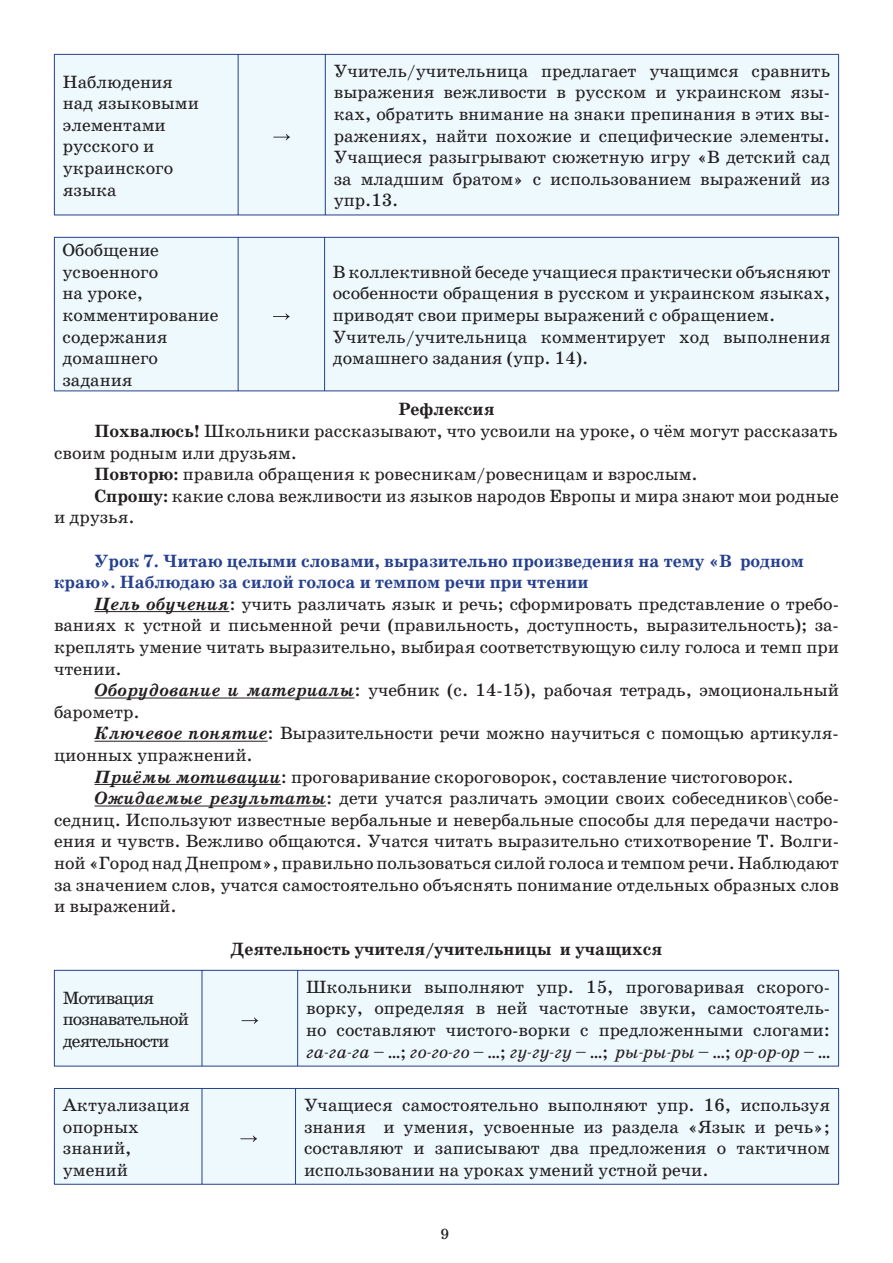
<style>
.page{position:relative;width:893px;height:1263px;background:#fff}
.page>*{position:absolute;margin:0;border:0;box-sizing:border-box;transform-origin:0 0}
.t1{font:18px/21.6px "School Book C";color:#231f20}
.t2{font:700 18px/21.6px "School Book C";color:#25408e}
.t3{font:700 18px "School Book C";color:#231f20}
.t4{font:18px/21.6px "School Book C";letter-spacing:-.05em;color:#231f20}
.t5{font:15px "School Book C";color:#231f20}
.s1{font-weight:700}
.s2{font-weight:700;font-style:italic}
.s3{font-style:italic}
</style>
<div class="page">
<hr style="left:94px;top:611px;width:135px;height:1px;background:#231f20">
<hr style="left:94px;top:697px;width:261px;height:1px;background:#231f20">
<hr style="left:94px;top:741px;width:174px;height:1px;background:#231f20">
<hr style="left:94px;top:784px;width:187px;height:1px;background:#231f20">
<hr style="left:94px;top:805px;width:232px;height:1px;background:#231f20">
<div style="left:55px;top:55px;width:783px;height:160px;background:#eef9fe"></div>
<hr style="left:54px;top:54px;width:184px;height:1px;background:#25408e">
<hr style="left:54px;top:55px;width:1px;height:160px;background:#25408e">
<hr style="left:54px;top:215px;width:184px;height:1px;background:#25408e">
<hr style="left:238px;top:54px;width:87px;height:1px;background:#25408e">
<hr style="left:238px;top:55px;width:1px;height:160px;background:#25408e">
<hr style="left:238px;top:215px;width:87px;height:1px;background:#25408e">
<hr style="left:325px;top:54px;width:514px;height:1px;background:#25408e">
<hr style="left:325px;top:55px;width:1px;height:160px;background:#25408e">
<hr style="left:838px;top:55px;width:1px;height:160px;background:#25408e">
<hr style="left:325px;top:215px;width:514px;height:1px;background:#25408e">
<svg style="left:273px;top:134px;width:17px;height:6px"></svg>
<div style="left:55px;top:238px;width:783px;height:152px;background:#eef9fe"></div>
<hr style="left:54px;top:237px;width:184px;height:1px;background:#25408e">
<hr style="left:54px;top:238px;width:1px;height:152px;background:#25408e">
<hr style="left:54px;top:390px;width:184px;height:1px;background:#25408e">
<hr style="left:238px;top:237px;width:87px;height:1px;background:#25408e">
<hr style="left:238px;top:238px;width:1px;height:152px;background:#25408e">
<hr style="left:238px;top:390px;width:87px;height:1px;background:#25408e">
<hr style="left:325px;top:237px;width:514px;height:1px;background:#25408e">
<hr style="left:324px;top:238px;width:1px;height:152px;background:#25408e">
<hr style="left:838px;top:238px;width:1px;height:152px;background:#25408e">
<hr style="left:325px;top:390px;width:514px;height:1px;background:#25408e">
<svg style="left:273px;top:313px;width:17px;height:7px"></svg>
<div style="left:55px;top:971px;width:783px;height:95px;background:#eef9fe"></div>
<hr style="left:54px;top:970px;width:148px;height:1px;background:#25408e">
<hr style="left:54px;top:971px;width:1px;height:95px;background:#25408e">
<hr style="left:54px;top:1066px;width:148px;height:1px;background:#25408e">
<hr style="left:202px;top:970px;width:96px;height:1px;background:#25408e">
<hr style="left:202px;top:971px;width:1px;height:95px;background:#25408e">
<hr style="left:202px;top:1066px;width:96px;height:1px;background:#25408e">
<hr style="left:298px;top:970px;width:541px;height:1px;background:#25408e">
<hr style="left:297px;top:971px;width:1px;height:95px;background:#25408e">
<hr style="left:838px;top:971px;width:1px;height:95px;background:#25408e">
<hr style="left:298px;top:1066px;width:541px;height:1px;background:#25408e">
<svg style="left:242px;top:1017px;width:16px;height:7px"></svg>
<div style="left:55px;top:1089px;width:783px;height:95px;background:#eef9fe"></div>
<hr style="left:54px;top:1088px;width:148px;height:1px;background:#25408e">
<hr style="left:54px;top:1089px;width:1px;height:95px;background:#25408e">
<hr style="left:54px;top:1184px;width:148px;height:1px;background:#25408e">
<hr style="left:202px;top:1088px;width:94px;height:1px;background:#25408e">
<hr style="left:202px;top:1089px;width:1px;height:95px;background:#25408e">
<hr style="left:202px;top:1184px;width:94px;height:1px;background:#25408e">
<hr style="left:296px;top:1088px;width:543px;height:1px;background:#25408e">
<hr style="left:295px;top:1089px;width:1px;height:95px;background:#25408e">
<hr style="left:838px;top:1089px;width:1px;height:95px;background:#25408e">
<hr style="left:296px;top:1184px;width:543px;height:1px;background:#25408e">
<svg style="left:240px;top:1136px;width:17px;height:6px"></svg>
<p class="t1" style="left:63px;top:72px;width:138px">Наблюдения над языковыми элементами русского и украинского языка</p>
<p class="t1" style="left:334px;top:62px;width:498px;text-align:justify">Учитель/учительница предлагает учащимся сравнить выражения вежливости в русском и украинском язы&shy;ках, обратить внимание на знаки препинания в этих вы&shy;ражениях, найти похожие и специфические элементы.<br>Учащиеся разыгрывают сюжетную игру «В детский сад за младшим братом» с использованием выражений из упр.13.</p>
<p class="t1" style="left:62px;top:241px;width:158px">Обобщение усвоенного<br>на уроке, комментирование содержания домашнего задания</p>
<p class="t1" style="left:333px;top:263px;width:499px">В коллективной беседе учащиеся практически объясняют особенности обращения в русском и украинском языках, приводят свои примеры выражений с обращением.<br>Учитель/учительница комментирует ход выполнения домашнего задания (упр. 14).</p>
<p class="t3" style="left:398px;top:402px;width:98px">Рефлексия</p>
<p class="t1" style="left:95px;top:422px;width:744px"><span class="s1">Похвалюсь!</span> Школьники рассказывают, что усвоили на уроке, о чём могут рассказать</p>
<p class="t1" style="left:54px;top:443px;width:245px">своим родным или друзьям.</p>
<p class="t1" style="left:95px;top:465px;width:605px"><span class="s1">Повторю:</span> правила обращения к ровесникам/ровесницам и взрослым.</p>
<p class="t1" style="left:95px;top:486px;width:746px"><span class="s1">Спрошу:</span> какие слова вежливости из языков народов Европы и мира знают мои родные</p>
<p class="t1" style="left:54px;top:508px;width:82px">и друзья.</p>
<p class="t2" style="left:54px;top:551px;width:751px;text-indent:40px">Урок 7. Читаю целыми словами, выразительно произведения на тему «В родном краю». Наблюдаю за силой голоса и темпом речи при чтении</p>
<p class="t1" style="left:54px;top:594px;width:786px;text-align:justify;text-indent:40px"><span class="s2">Цель обучения</span>: учить различать язык и речь; сформировать представление о требо&shy;ваниях к устной и письменной речи (правильность, доступность, выразительность); за&shy;креплять умение читать выразительно, выбирая соответствующую силу голоса и темп при чтении.</p>
<p class="t1" style="left:54px;top:681px;width:786px;text-indent:40px"><span class="s2">Оборудование и материалы</span>: учебник (с. 14-15), рабочая тетрадь, эмоциональный барометр.</p>
<p class="t1" style="left:95px;top:724px;width:746px"><span class="s2">Ключевое понятие</span>: Выразительности речи можно научиться с помощью артикуля-</p>
<p class="t1" style="left:54px;top:746px;width:200px">ционных упражнений.</p>
<p class="t1" style="left:94px;top:767px;width:701px"><span class="s2">Приёмы мотивации</span>: проговаривание скороговорок, составление чистоговорок.</p>
<p class="t1" style="left:94px;top:789px;width:746px"><span class="s2">Ожидаемые результаты</span>: дети учатся различать эмоции своих собеседников\собе-</p>
<p class="t1" style="left:54px;top:810px;width:786px">седниц. Используют известные вербальные и невербальные способы для передачи настро-</p>
<p class="t1" style="left:54px;top:832px;width:786px">ения и чувств. Вежливо общаются. Учатся читать выразительно стихотворение Т. Волги-</p>
<p class="t1" style="left:54px;top:854px;width:786px">ной «Город над Днепром», правильно пользоваться силой голоса и темпом речи. Наблюдают</p>
<p class="t1" style="left:54px;top:875px;width:786px">за значением слов, учатся самостоятельно объяснять понимание отдельных образных слов</p>
<p class="t1" style="left:54px;top:897px;width:124px">и выражений.</p>
<p class="t3" style="left:231px;top:942px;width:433px">Деятельность учителя/учительницы и учащихся</p>
<p class="t4" style="left:63px;top:988px;width:128px">Мотивация познавательной деятельности</p>
<p class="t1" style="left:306px;top:977px;width:525px;text-align:justify">Школьники выполняют упр. 15, проговаривая скорого&shy;ворку, определяя в ней частотные звуки, самостоятель&shy;но составляют чистого-ворки с предложенными слогами: <span class="s3">га-га-га – …</span>; <span class="s3">го-го-го – …</span>; <span class="s3">гу-гу-гу – …</span>; <span class="s3">ры-ры-ры – …</span>; <span class="s3">ор-ор-ор – …</span></p>
<p class="t1" style="left:63px;top:1096px;width:128px">Актуализация опорных знаний, умений</p>
<p class="t1" style="left:304px;top:1096px;width:528px;text-align:justify">Учащиеся самостоятельно выполняют упр. 16, используя знания и умения, усвоенные из раздела «Язык и речь»; составляют и записывают два предложения о тактичном использовании на уроках умений устной речи.</p>
<p class="t5" style="left:441px;top:1228px;width:10px">9</p>
</div>
